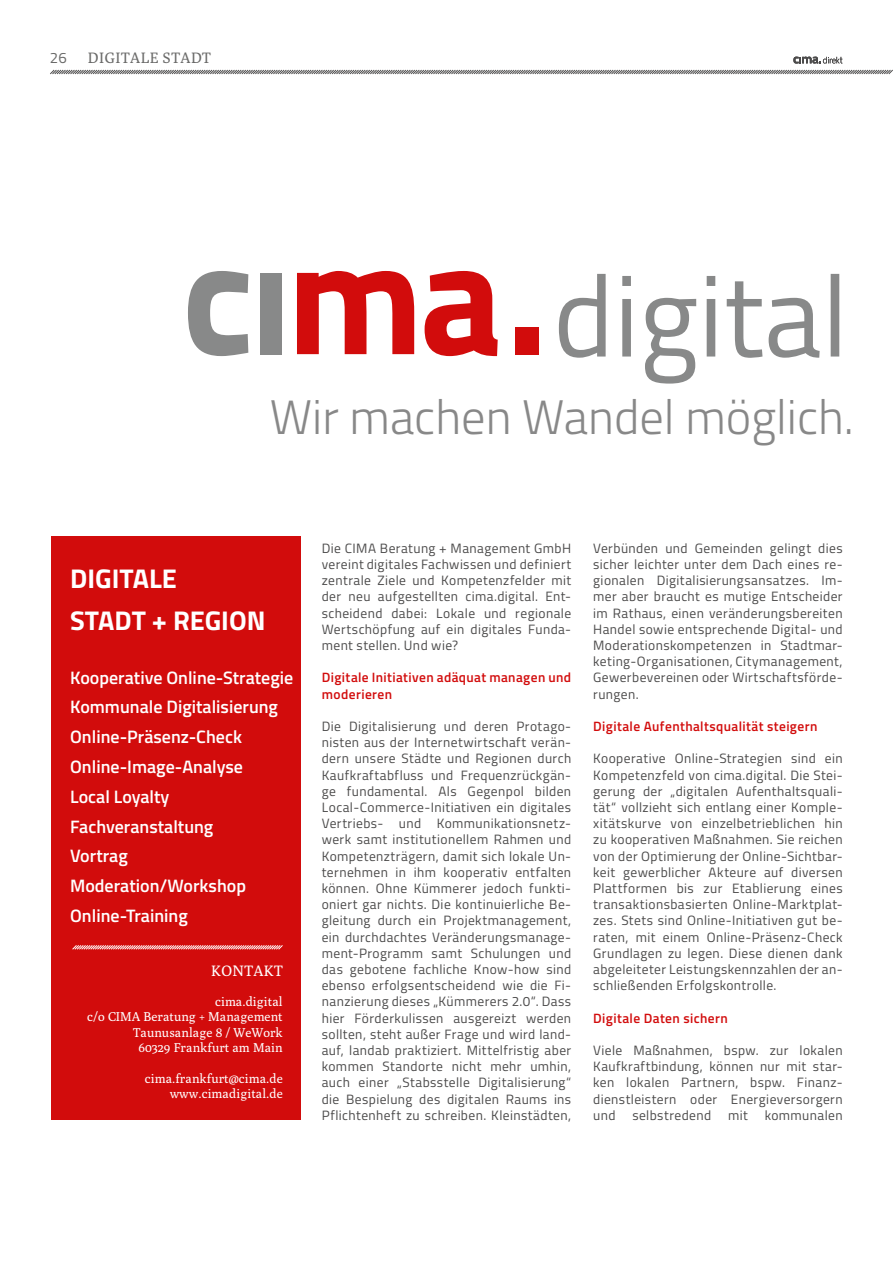
<style>
.page{position:relative;width:893px;height:1263px;background:#fff}
.page>*{position:absolute;margin:0;border:0;box-sizing:border-box;transform-origin:0 0}
.t1{font:300 48.6px "Titillium";color:#888}
.t2{font:700 27.15px/42px "Titillium";color:#fff}
.t3{font:600 18px/29.7px "Titillium";color:#fff}
.t4{font:15px "Poly";letter-spacing:.035em;color:#6a6a69}
.t5{font:15px "Poly";letter-spacing:.025em;color:#fff}
.t6{font:15px "Titillium";color:#6a6a69}
.t7{font:13.5px/16.2px "Titillium";letter-spacing:.03em;color:#4c4b4b;text-align:justify}
.t8{font:600 13.5px/16.2px "Titillium";letter-spacing:.03em;color:#d20c0c}
.t9{font:12.75px/15.3px "Poly";color:#fff;text-align:right}
</style>
<div class="page">
<div style="left:51px;top:537px;width:249px;height:583px;background:#d20c0c"></div>
<svg style="left:50px;top:69px;width:843px;height:6px"></svg>
<svg style="left:793px;top:57px;width:49px;height:6px"></svg>
<svg style="left:188px;top:271px;width:60px;height:85px"></svg>
<div style="left:260px;top:273px;width:22px;height:81px;background:#888989"></div>
<svg style="left:297px;top:271px;width:117px;height:83px"></svg>
<svg style="left:425px;top:271px;width:73px;height:85px"></svg>
<div style="left:515px;top:327px;width:24px;height:27px;background:#d20c0c"></div>
<svg style="left:559px;top:274px;width:280px;height:110px"></svg>
<svg style="left:72px;top:945px;width:211px;height:5px"></svg>
<p class="t6" style="left:50px;top:47px;width:18px">26</p>
<p class="t4" style="left:88px;top:50px;width:124px">DIGITALE STADT</p>
<h1 class="t1" style="left:270px;top:382px;width:586px">Wir machen Wandel möglich.</h1>
<h2 class="t2" style="left:70px;top:556px;width:197px">DIGITALE<br>STADT + REGION</h2>
<h3 class="t3" style="left:70px;top:662px;width:225px">Kooperative Online-Strategie<br>Kommunale Digitalisierung<br>Online-Präsenz-Check<br>Online-Image-Analyse<br>Local Loyalty<br>Fachveranstaltung<br>Vortrag<br>Moderation/Workshop<br>Online-Training</h3>
<p class="t5" style="left:211px;top:962px;width:73px">KONTAKT</p>
<p class="t9" style="left:87px;top:994px;width:197px">cima.digital<br>c/o CIMA Beratung + Management<br>Taunusanlage 8 / WeWork<br>60329 Frankfurt am Main</p>
<p class="t9" style="left:145px;top:1070px;width:139px">cima.frankfurt@cima.de www.cimadigital.de</p>
<p class="t7" style="left:322px;top:539px;width:251px">Die CIMA Beratung + Management GmbH vereint digitales Fachwissen und definiert zentrale Ziele und Kompetenzfelder mit der neu aufgestellten cima.digital. Ent&shy;scheidend dabei: Lokale und regionale Wertschöpfung auf ein digitales Funda&shy;ment stellen. Und wie?</p>
<p class="t8" style="left:322px;top:669px;width:251px">Digitale Initiativen adäquat managen und moderieren</p>
<p class="t7" style="left:322px;top:717px;width:251px">Die Digitalisierung und deren Protago&shy;nisten aus der Internetwirtschaft verän&shy;dern unsere Städte und Regionen durch Kaufkraftabfluss und Frequenzrückgän&shy;ge fundamental. Als Gegenpol bilden Local-Commerce-Initiativen ein digitales Vertriebs- und Kommunikationsnetz&shy;werk samt institutionellem Rahmen und Kompetenzträgern, damit sich lokale Un&shy;ternehmen in ihm kooperativ entfalten können. Ohne Kümmerer jedoch funkti&shy;oniert gar nichts. Die kontinuierliche Be&shy;gleitung durch ein Projektmanagement, ein durchdachtes Veränderungsmanage&shy;ment-Programm samt Schulungen und das gebotene fachliche Know-how sind ebenso erfolgsentscheidend wie die Fi&shy;nanzierung dieses „Kümmerers 2.0“. Dass hier Förderkulissen ausgereizt werden sollten, steht außer Frage und wird land&shy;auf, landab praktiziert. Mittelfristig aber kommen Standorte nicht mehr umhin, auch einer „Stabsstelle Digitalisierung“ die Bespielung des digitalen Raums ins Pflichtenheft zu schreiben. Kleinstädten,</p>
<p class="t7" style="left:593px;top:539px;width:251px">Verbünden und Gemeinden gelingt dies sicher leichter unter dem Dach eines re&shy;gionalen Digitalisierungsansatzes. Im&shy;mer aber braucht es mutige Entscheider im Rathaus, einen veränderungsbereiten Handel sowie entsprechende Digital- und Moderationskompetenzen in Stadtmar&shy;keting-Organisationen, Citymanagement, Gewerbevereinen oder Wirtschaftsförde&shy;rungen.</p>
<p class="t8" style="left:593px;top:717px;width:226px">Digitale Aufenthaltsqualität steigern</p>
<p class="t7" style="left:593px;top:750px;width:251px">Kooperative Online-Strategien sind ein Kompetenzfeld von cima.digital. Die Stei&shy;gerung der „digitalen Aufenthaltsquali&shy;tät“ vollzieht sich entlang einer Komple&shy;xitätskurve von einzelbetrieblichen hin zu kooperativen Maßnahmen. Sie reichen von der Optimierung der Online-Sichtbar&shy;keit gewerblicher Akteure auf diversen Plattformen bis zur Etablierung eines transaktionsbasierten Online-Marktplat&shy;zes. Stets sind Online-Initiativen gut be&shy;raten, mit einem Online-Präsenz-Check Grundlagen zu legen. Diese dienen dank abgeleiteter Leistungskennzahlen der an&shy;schließenden Erfolgskontrolle.</p>
<p class="t8" style="left:593px;top:1009px;width:136px">Digitale Daten sichern</p>
<p class="t7" style="left:593px;top:1041px;width:251px">Viele Maßnahmen, bspw. zur lokalen Kaufkraftbindung, können nur mit star&shy;ken lokalen Partnern, bspw. Finanz&shy;dienstleistern oder Energieversorgern und selbstredend mit kommunalen</p>
</div>
